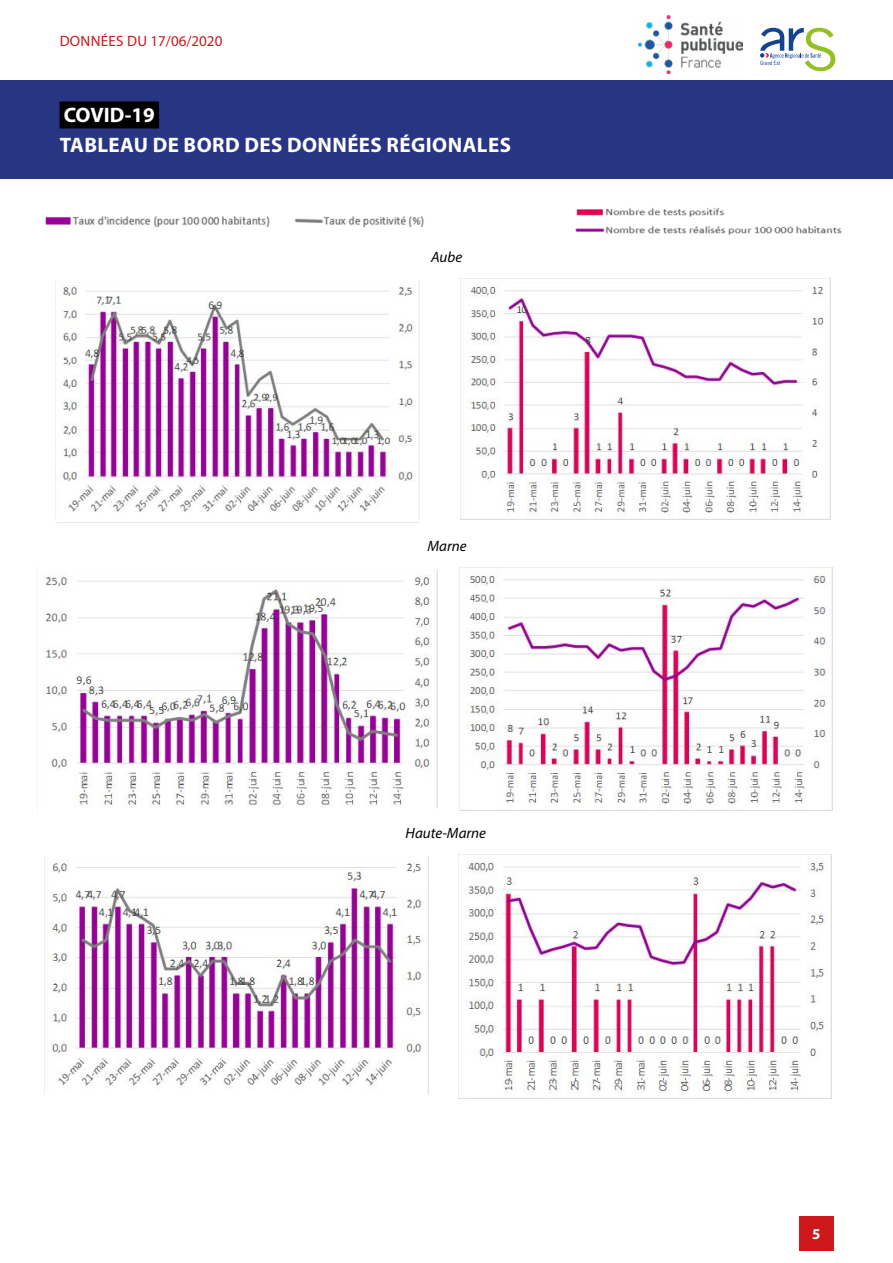
<style>
.page{position:relative;width:893px;height:1263px;background:#fff}
.page>*{position:absolute;margin:0;border:0;box-sizing:border-box;transform-origin:0 0}
.t1{font:700 21px/29.4px "Myriad Pro";letter-spacing:.02em;color:#fff}
.Legende{font:italic 15px "Myriad Pro";color:#000}
.t2{font:15px "Myriad Pro";letter-spacing:.02em;color:#cd171a}
.t3{font:700 15px "Myriad Pro";color:#fff}
.t4{font:5.85px "Trade Gothic LT Std Cn 18";color:#154390}
</style>
<div class="page">
<div style="left:0;top:80px;width:893px;height:99px;background:#283583"></div>
<div style="left:60px;top:101px;width:99px;height:27px;background:#000"></div>
<div style="left:799px;top:1216px;width:34px;height:34px;background:#cd171a"></div>
<img style="left:638px;top:15px;width:104px;height:59px">
<svg style="left:760px;top:28px;width:75px;height:43px"></svg>
<img style="left:45px;top:216px;width:379px;height:11px">
<img style="left:575px;top:208px;width:267px;height:28px">
<img style="left:61px;top:287px;width:354px;height:225px">
<img style="left:461px;top:279px;width:370px;height:241px">
<img style="left:43px;top:571px;width:395px;height:235px">
<img style="left:467px;top:568px;width:366px;height:242px">
<img style="left:44px;top:857px;width:385px;height:236px">
<img style="left:458px;top:854px;width:374px;height:244px">
<p class="t2" style="left:60px;top:31px;width:164px">DONNÉES DU 17/06/2020</p>
<p class="t1" style="left:60px;top:100px;width:453px">COVID-19<br>TABLEAU DE BORD DES DONNÉES RÉGIONALES</p>
<p class="Legende" style="left:431px;top:247px;width:33px">Aube</p>
<p class="Legende" style="left:428px;top:536px;width:41px">Marne</p>
<p class="Legende" style="left:406px;top:823px;width:82px">Haute-Marne</p>
<p class="t4" style="left:760px;top:59px;width:22px">Grand Est</p>
<p class="t3" style="left:812px;top:1224px;width:10px">5</p>
</div>
